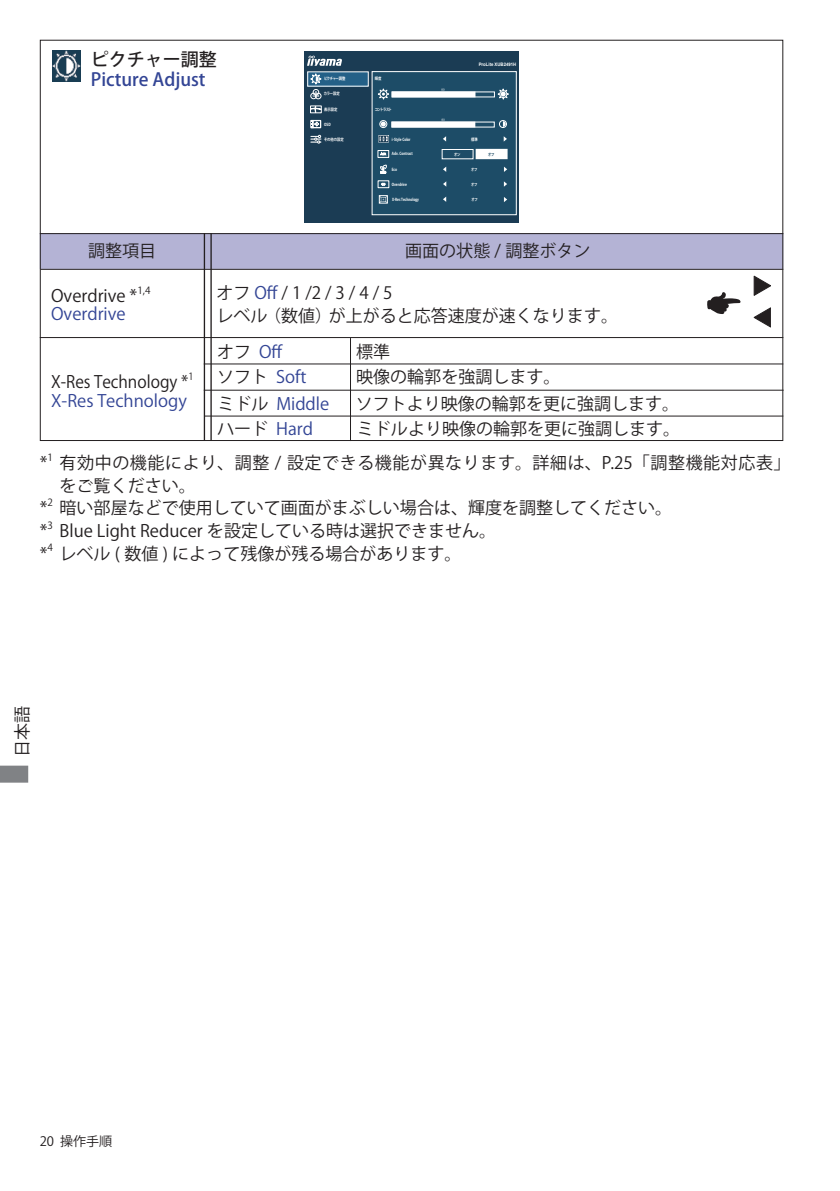
<style>
.page{position:relative;width:840px;height:1191px;background:#fff}
.page>*{position:absolute;margin:0;border:0;box-sizing:border-box;transform-origin:0 0}
.t1{font:500 18px "Koz Go Pro";color:#334595}
.t2{font:500 18px "Koz Go Pro";color:#231f20}
.t3{font:17px/22.6px "Koz Go Pro";color:#231f20}
.t4{font:17px/22.6px "Koz Go Pro";letter-spacing:.035em;color:#231f20}
.t5{font:17px/24.8px "Koz Go Pro";color:#334595}
.t6{font:17px "Koz Go Pro";color:#231f20;scale:.93 1}
.t7{font:13px "Koz Go Pro";color:#231f20}
.t8{font:10px "Koz Go Pro";color:#231f20}
.t9{font:10px "Koz Go Pro";color:#231f20;scale:.93 1}
.t10{font:700 4.8px "Arial";color:#fff;scale:.9 1}
.t11{font:700 4.2px "Koz Go Pro";color:#fff;scale:.8 1}
.t12{font:700 4.2px "Koz Go Pro";letter-spacing:-.11em;color:#fff;scale:.8 1}
.t13{font:700 4.2px "Koz Go Pro";color:#204d67;scale:.8 1}
.s1{color:#334595}
.s2{color:#231f20}
</style>
<div class="page">
<svg style="left:0;top:765px;width:28px;height:17px"></svg>
<div style="left:40px;top:233px;width:742px;height:36px;background:#b4b3d5;border:2px solid #b4b3d5"></div>
<hr style="left:40px;top:269px;width:742px;height:1px;background:#231f20">
<hr style="left:40px;top:233px;width:742px;height:1px;background:#231f20">
<hr style="left:204px;top:233px;width:1px;height:208px;background:#231f20">
<hr style="left:210px;top:233px;width:2px;height:208px;background:#231f20">
<hr style="left:40px;top:337px;width:742px;height:1px;background:#231f20">
<img style="left:52px;top:50px;width:29px;height:31px">
<hr style="left:350px;top:338px;width:1px;height:103px;background:#231f20">
<hr style="left:204px;top:363px;width:578px;height:1px;background:#231f20">
<hr style="left:204px;top:415px;width:578px;height:1px;background:#231f20">
<hr style="left:204px;top:390px;width:579px;height:1px;background:#231f20">
<svg style="left:707px;top:292px;width:33px;height:22px"></svg>
<svg style="left:753px;top:307px;width:17px;height:21px"></svg>
<svg style="left:753px;top:276px;width:17px;height:20px"></svg>
<div style="left:304px;top:51px;width:214px;height:172px;background:#1b3c54"></div>
<div style="left:307px;top:72px;width:61px;height:14px;background:#246087"></div>
<div style="left:372px;top:72px;width:144px;height:143px;background:#1d4c67"></div>
<div style="left:371px;top:71px;width:145px;height:144px;border:1px solid #fff"></div>
<svg style="left:307px;top:56px;width:35px;height:10px"></svg>
<svg style="left:310px;top:106px;width:11px;height:7px"></svg>
<svg style="left:310px;top:74px;width:11px;height:25px"></svg>
<svg style="left:378px;top:89px;width:10px;height:10px"></svg>
<svg style="left:497px;top:89px;width:11px;height:10px"></svg>
<div style="left:392px;top:92px;width:82px;height:5px;background:#fff"></div>
<div style="left:391px;top:92px;width:84px;height:5px;border:1px solid #fff"></div>
<div style="left:391px;top:92px;width:103px;height:5px;border:1px solid #fff"></div>
<div style="left:392px;top:122px;width:82px;height:5px;background:#fff"></div>
<div style="left:391px;top:122px;width:84px;height:5px;border:1px solid #fff"></div>
<div style="left:391px;top:122px;width:103px;height:5px;border:1px solid #fff"></div>
<div style="left:379px;top:120px;width:8px;height:8px;border:1px solid #fff;border-radius:50%"></div>
<svg style="left:380px;top:122px;width:5px;height:5px"></svg>
<div style="left:499px;top:120px;width:7px;height:8px;border:1px solid #fff;border-radius:50%"></div>
<svg style="left:502px;top:121px;width:3px;height:6px"></svg>
<svg style="left:380px;top:165px;width:6px;height:9px"></svg>
<svg style="left:504px;top:167px;width:3px;height:5px"></svg>
<div style="left:377px;top:150px;width:12px;height:8px;border:1px solid #fff"></div>
<svg style="left:380px;top:153px;width:6px;height:2px"></svg>
<div style="left:377px;top:180px;width:12px;height:8px;border:1px solid #fff"></div>
<div style="left:476px;top:149px;width:31px;height:10px;background:#fff"></div>
<div style="left:441px;top:149px;width:32px;height:10px;border:1px solid #fff"></div>
<svg style="left:443px;top:181px;width:3px;height:6px"></svg>
<svg style="left:503px;top:181px;width:4px;height:6px"></svg>
<svg style="left:503px;top:197px;width:4px;height:5px"></svg>
<svg style="left:503px;top:136px;width:3px;height:6px"></svg>
<svg style="left:378px;top:136px;width:10px;height:6px"></svg>
<div style="left:379px;top:195px;width:8px;height:8px;border:1px solid #fff"></div>
<svg style="left:379px;top:196px;width:8px;height:8px"></svg>
<div style="left:310px;top:120px;width:11px;height:8px;border:1px solid #fff"></div>
<svg style="left:311px;top:120px;width:8px;height:8px"></svg>
<svg style="left:311px;top:135px;width:10px;height:9px"></svg>
<p class="t2" style="left:91px;top:48px;width:127px">ピクチャー調整</p>
<p class="t1" style="left:91px;top:68px;width:116px">Picture Adjust</p>
<p class="t12" style="left:324px;top:76px;width:28px">ピクチャー調整</p>
<p class="t11" style="left:324px;top:106px;width:18px">表示設定</p>
<p class="t11" style="left:324px;top:91px;width:21px">カラー設定</p>
<p class="t11" style="left:324px;top:122px;width:10px">OSD</p>
<p class="t11" style="left:324px;top:137px;width:26px">その他の設定</p>
<p class="t11" style="left:374px;top:76px;width:10px">輝度</p>
<p class="t11" style="left:374px;top:106px;width:23px">コントラスト</p>
<p class="t10" style="left:478px;top:61px;width:43px">ProLite XUB2491H</p>
<p class="t11" style="left:392px;top:136px;width:25px">i-Style Color</p>
<p class="t11" style="left:471px;top:137px;width:10px">標準</p>
<p class="t11" style="left:391px;top:151px;width:27px">Adv. Contrast</p>
<p class="t11" style="left:391px;top:181px;width:20px">Overdrive</p>
<p class="t11" style="left:391px;top:166px;width:8px">Eco</p>
<p class="t11" style="left:454px;top:151px;width:9px">オン</p>
<p class="t13" style="left:488px;top:151px;width:9px">オフ</p>
<p class="t11" style="left:471px;top:167px;width:9px">オフ</p>
<p class="t11" style="left:471px;top:181px;width:9px">オフ</p>
<p class="t11" style="left:392px;top:197px;width:35px">X-Res Technology</p>
<p class="t11" style="left:471px;top:197px;width:9px">オフ</p>
<p class="t3" style="left:88px;top:239px;width:70px">調整項目</p>
<p class="t3" style="left:405px;top:240px;width:186px">画面の状態 / 調整ボタン</p>
<p class="t3" style="left:216px;top:282px;width:403px">オフ <span class="s1">Off</span> / 1 /2 / 3 / 4 / 5<br>レベル（数値）が上がると応答速度が速くなります。</p>
<p class="t3" style="left:51px;top:285px;width:88px">Overdrive *</p>
<p class="t8" style="left:137px;top:283px;width:15px">1,4</p>
<p class="t5" style="left:51px;top:302px;width:76px">Overdrive</p>
<p class="t6" style="left:51px;top:371px;width:149px">X-Res Technology *</p>
<p class="t9" style="left:188px;top:369px;width:7px">1</p>
<p class="t5" style="left:51px;top:388px;width:137px">X-Res Technology</p>
<p class="t5" style="left:217px;top:340px;width:91px"><span class="s2">オフ</span> Off<br><span class="s2">ソフト</span> Soft</p>
<p class="t3" style="left:356px;top:341px;width:35px">標準</p>
<p class="t3" style="left:356px;top:365px;width:205px">映像の輪郭を強調します。</p>
<p class="t5" style="left:217px;top:392px;width:113px"><span class="s2">ミドル</span> Middle</p>
<p class="t3" style="left:355px;top:393px;width:324px">ソフトより映像の輪郭を更に強調します。</p>
<p class="t5" style="left:217px;top:417px;width:97px"><span class="s2">ハード</span> Hard</p>
<p class="t3" style="left:357px;top:417px;width:324px">ミドルより映像の輪郭を更に強調します。</p>
<p class="t3" style="left:40px;top:452px;width:9px">*</p>
<p class="t8" style="left:47px;top:450px;width:7px">1</p>
<p class="t4" style="left:60px;top:452px;width:732px">有効中の機能により、調整 / 設定できる機能が異なります。詳細は、P.25「調整機能対応表」をご覧ください。</p>
<p class="t3" style="left:40px;top:497px;width:9px">*</p>
<p class="t8" style="left:47px;top:496px;width:7px">2</p>
<p class="t3" style="left:60px;top:497px;width:614px">暗い部屋などで使用していて画面がまぶしい場合は、輝度を調整してください。</p>
<p class="t3" style="left:40px;top:520px;width:9px">*</p>
<p class="t8" style="left:47px;top:518px;width:7px">3</p>
<p class="t3" style="left:60px;top:520px;width:438px">Blue Light Reducer を設定している時は選択できません。</p>
<p class="t3" style="left:40px;top:542px;width:9px">*</p>
<p class="t8" style="left:47px;top:541px;width:7px">4</p>
<p class="t3" style="left:60px;top:542px;width:403px">レベル ( 数値 ) によって残像が残る場合があります。</p>
<p class="t3" style="left:11px;top:757px;width:52px;rotate:-90deg">日本語</p>
<p class="t7" style="left:40px;top:1132px;width:74px">20 操作手順</p>
</div>
